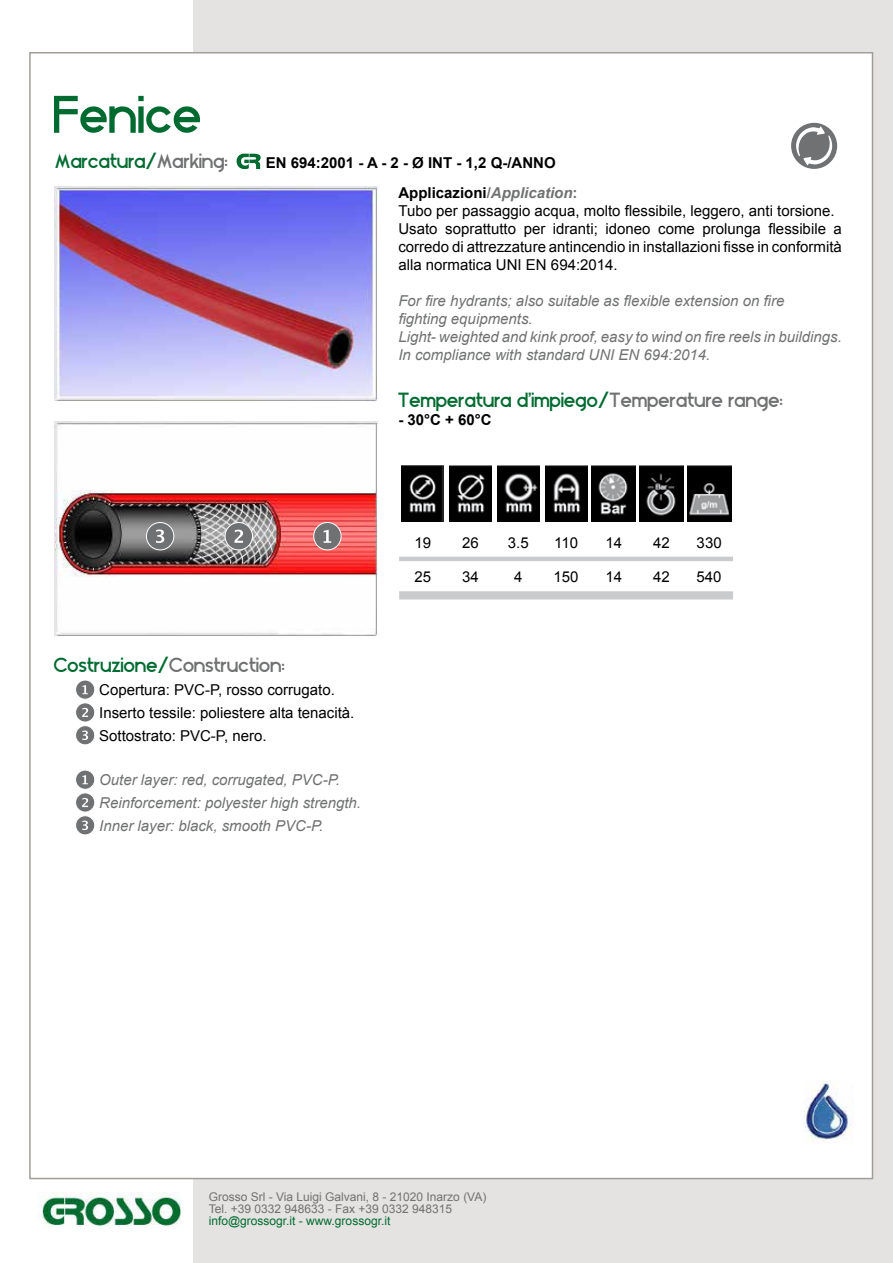
<style>
.page{position:relative;width:893px;height:1263px;background:#fff}
.page>*{position:absolute;margin:0;border:0;box-sizing:border-box;transform-origin:0 0}
.t1{font:54px "Blissful Thinking";color:#006b31}
.t2{font:21px "Blissful Thinking";color:#006b31}
.t3{font:21px "Blissful Thinking";color:#707172}
.t4{font:15px/18px "Arial";color:#000}
.t5{font:italic 15px/18px "Arial";color:#707172}
.t6{font:700 15px "Arial";color:#000}
.t7{font:12px/12px "Arial";color:#707172}
.t8{font:12px "Arial";color:#006b31}
.s1{color:#707172}
.s2{font-weight:700}
.s3{font-weight:700;color:#707172}
.s4{font-weight:700;font-style:italic;color:#707172}
.s5{color:#006b31}
</style>
<div class="page">
<div style="left:193px;top:0;width:700px;height:1263px;background:#e5e3e1"></div>
<div style="left:29px;top:52px;width:844px;height:1127px;background:#fff;border:2px solid #a19e9a"></div>
<img style="left:38px;top:1192px;width:142px;height:36px">
<img style="left:804px;top:1080px;width:49px;height:61px">
<img style="left:54px;top:187px;width:323px;height:215px">
<img style="left:54px;top:421px;width:323px;height:216px">
<div style="left:76px;top:680px;width:19px;height:19px;background:#707172;border-radius:50%"></div>
<div style="left:75px;top:680px;width:20px;height:19px;border:1px solid #fff;border-radius:50%"></div>
<svg style="left:82px;top:685px;width:6px;height:9px"></svg>
<div style="left:76px;top:703px;width:19px;height:19px;background:#707172;border-radius:50%"></div>
<div style="left:75px;top:702px;width:20px;height:20px;border:1px solid #fff;border-radius:50%"></div>
<svg style="left:82px;top:708px;width:6px;height:9px"></svg>
<div style="left:76px;top:726px;width:19px;height:19px;background:#707172;border-radius:50%"></div>
<div style="left:75px;top:725px;width:20px;height:20px;border:1px solid #fff;border-radius:50%"></div>
<svg style="left:82px;top:730px;width:6px;height:10px"></svg>
<div style="left:76px;top:770px;width:19px;height:19px;background:#707172;border-radius:50%"></div>
<div style="left:75px;top:770px;width:20px;height:20px;border:1px solid #fff;border-radius:50%"></div>
<svg style="left:82px;top:775px;width:6px;height:9px"></svg>
<svg style="left:76px;top:793px;width:19px;height:19px"></svg>
<div style="left:75px;top:793px;width:20px;height:19px;border:1px solid #fff;border-radius:50%"></div>
<svg style="left:82px;top:798px;width:6px;height:9px"></svg>
<div style="left:76px;top:816px;width:19px;height:19px;background:#707172;border-radius:50%"></div>
<div style="left:75px;top:815px;width:20px;height:20px;border:1px solid #fff;border-radius:50%"></div>
<svg style="left:82px;top:821px;width:6px;height:9px"></svg>
<svg style="left:401px;top:557px;width:332px;height:42px"></svg>
<img style="left:402px;top:465px;width:42px;height:57px">
<img style="left:450px;top:465px;width:42px;height:57px">
<img style="left:497px;top:465px;width:42px;height:57px">
<img style="left:545px;top:465px;width:42px;height:57px">
<img style="left:592px;top:465px;width:44px;height:57px">
<img style="left:639px;top:465px;width:44px;height:57px">
<img style="left:687px;top:465px;width:44px;height:57px">
<svg style="left:237px;top:154px;width:24px;height:15px"></svg>
<div style="left:314px;top:522px;width:27px;height:28px;background:#707172;border-radius:50%"></div>
<div style="left:313px;top:522px;width:29px;height:28px;border:1px solid #fff;border-radius:50%"></div>
<svg style="left:324px;top:530px;width:7px;height:13px"></svg>
<div style="left:225px;top:522px;width:27px;height:28px;background:#707172;border-radius:50%"></div>
<div style="left:225px;top:522px;width:28px;height:28px;border:1px solid #fff;border-radius:50%"></div>
<svg style="left:234px;top:530px;width:9px;height:13px"></svg>
<div style="left:146px;top:522px;width:28px;height:28px;background:#707172;border-radius:50%"></div>
<div style="left:146px;top:522px;width:28px;height:28px;border:1px solid #fff;border-radius:50%"></div>
<svg style="left:156px;top:529px;width:8px;height:14px"></svg>
<div style="left:791px;top:123px;width:46px;height:46px;background:#707172;border-radius:50%"></div>
<svg style="left:796px;top:126px;width:37px;height:39px"></svg>
<h1 class="t1" style="left:54px;top:84px;width:150px">Fenice</h1>
<h2 class="t2" style="left:56px;top:149px;width:174px">Marcatura/<span class="s1">Marking:</span></h2>
<p class="t6" style="left:266px;top:153px;width:291px">EN 694:2001 - A - 2 - Ø INT - 1,2 Q-/ANNO</p>
<p class="t4" style="left:398px;top:184px;width:445px"><span class="s2">Applicazioni</span><span class="s3">/</span><span class="s4">Application</span><span class="s3">:<br></span>Tubo per passaggio acqua, molto flessibile, leggero, anti torsione.<br>Usato soprattutto per idranti; idoneo come prolunga flessibile a corredo di attrezzature antincendio in installazioni fisse in conformità alla normatica UNI EN 694:2014.</p>
<p class="t5" style="left:398px;top:292px;width:445px">For fire hydrants; also suitable as flexible extension on fire<br>fighting equipments.<br>Light- weighted and kink proof, easy to wind on fire reels in buildings.<br>In compliance with standard UNI EN 694:2014.</p>
<h2 class="t2" style="left:398px;top:388px;width:386px">Temperatura d’impiego/<span class="s1">Temperature range:</span></h2>
<p class="t6" style="left:398px;top:409px;width:95px">- 30°C + 60°C</p>
<h2 class="t3" style="left:54px;top:653px;width:233px"><span class="s5">Costruzione/</span>Construction:</h2>
<p class="t4" style="left:99px;top:678px;width:257px;line-height:22.8px">Copertura: PVC-P, rosso corrugato.<br>Inserto tessile: poliestere alta tenacità.<br>Sottostrato: PVC-P, nero.</p>
<p class="t5" style="left:99px;top:769px;width:263px;line-height:22.8px">Outer layer: red, corrugated, PVC-P.<br>Reinforcement: polyester high strength.<br>Inner layer: black, smooth PVC-P.</p>
<p class="t4" style="left:415px;top:534px;width:18px">19</p>
<p class="t4" style="left:462px;top:534px;width:18px">26</p>
<p class="t4" style="left:508px;top:534px;width:22px">3.5</p>
<p class="t4" style="left:554px;top:534px;width:25px">110</p>
<p class="t4" style="left:605px;top:534px;width:18px">14</p>
<p class="t4" style="left:653px;top:534px;width:18px">42</p>
<p class="t4" style="left:697px;top:534px;width:27px">330</p>
<p class="t4" style="left:415px;top:568px;width:18px">25</p>
<p class="t4" style="left:462px;top:568px;width:18px">34</p>
<p class="t4" style="left:514px;top:568px;width:10px">4</p>
<p class="t4" style="left:553px;top:568px;width:27px">150</p>
<p class="t4" style="left:605px;top:568px;width:18px">14</p>
<p class="t4" style="left:653px;top:568px;width:18px">42</p>
<p class="t4" style="left:697px;top:568px;width:27px">540</p>
<p class="t7" style="left:209px;top:1191px;width:279px">Grosso Srl - Via Luigi Galvani, 8 - 21020 Inarzo (VA)<br>Tel. +39 0332 948633 - Fax +39 0332 948315</p>
<p class="t8" style="left:209px;top:1213px;width:183px">info@grossogr.it - www.grossogr.it</p>
</div>
